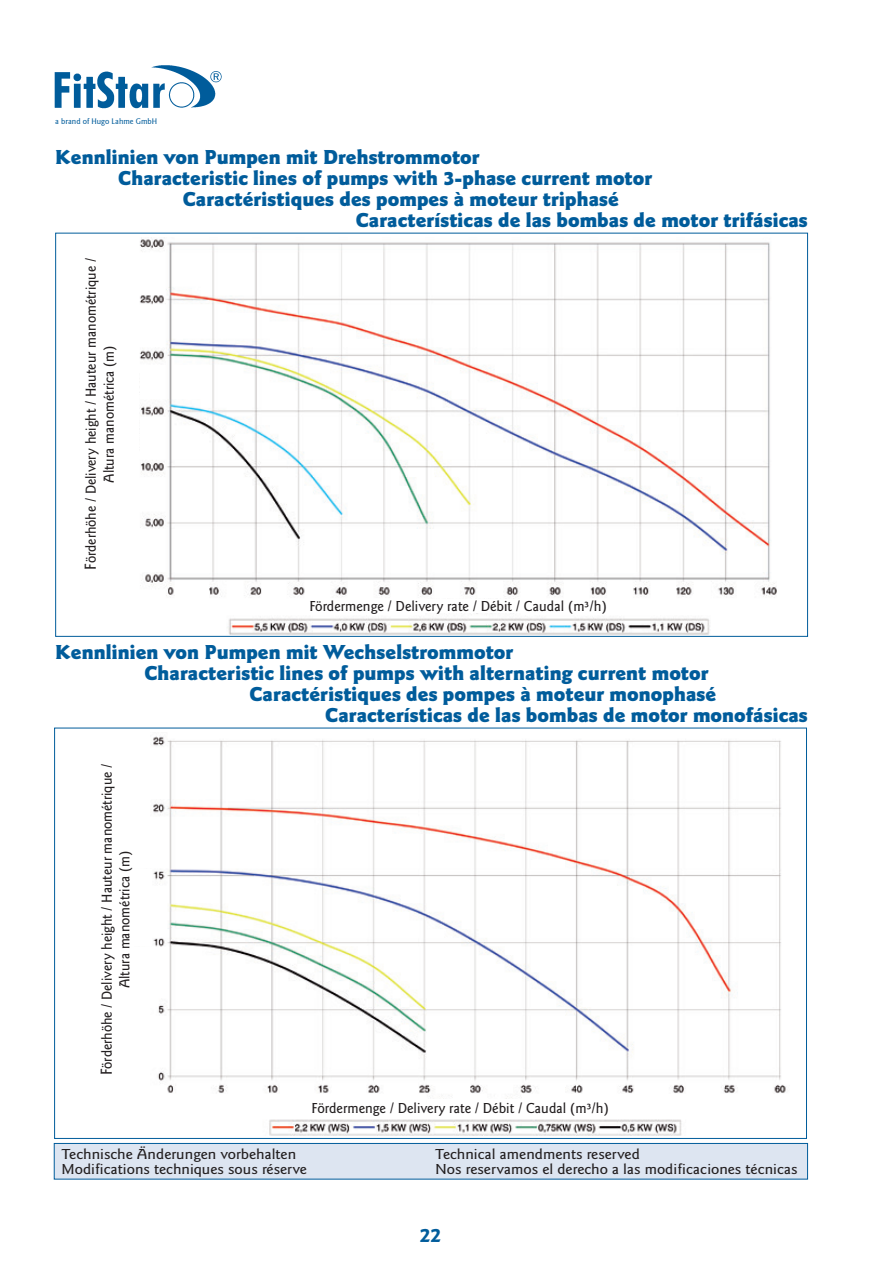
<style>
.page{position:relative;width:893px;height:1263px;background:#fff}
.page>*{position:absolute;margin:0;border:0;box-sizing:border-box;transform-origin:0 0}
.t1{font:900 21px "Goudy Sans";color:#005c9b}
.t2{font:700 21px "Goudy Sans";color:#005c9b}
.t3{font:500 15px "Goudy Sans";color:#231f20}
.t4{font:500 15px "Goudy Sans";color:#231f20;scale:1.1 1}
.t5{font:500 8.1px "Goudy Sans IT Cby BT";color:#005c9b}
.s1{font-size:16.5px}
</style>
<div class="page">
<img style="left:54px;top:65px;width:168px;height:44px">
<div style="left:54px;top:1143px;width:754px;height:36px;background:#dde5f1;border:1px solid #005c9b"></div>
<img style="left:140px;top:238px;width:637px;height:397px">
<div style="left:420px;top:599px;width:105px;height:14px;background:#fff"></div>
<img style="left:153px;top:736px;width:633px;height:400px">
<div style="left:427px;top:1099px;width:98px;height:13px;background:#fff"></div>
<p class="t5" style="left:55px;top:116px;width:103px">a brand of Hugo Lahme GmbH</p>
<p class="t1" style="left:55px;top:145px;width:426px">Kennlinien von Pumpen mit Drehstrommotor</p>
<p class="t1" style="left:118px;top:166px;width:536px">Characteristic lines of pumps with 3-phase current motor</p>
<p class="t1" style="left:183px;top:187px;width:438px">Caractéristiques des pompes à moteur triphasé</p>
<p class="t1" style="left:356px;top:208px;width:454px">Características de las bombas de motor trifásicas</p>
<p class="t3" style="left:83px;top:570px;width:313px;rotate:-90deg"><span class="s1">F</span>örderhöhe / Delivery height / Hauteur manométrique /</p>
<p class="t3" style="left:100px;top:483px;width:139px;rotate:-90deg">Altura manométrica (m)</p>
<p class="t3" style="left:309px;top:598px;width:299px">Fördermenge / Delivery rate / Débit / Caudal (m³/h)</p>
<p class="t1" style="left:55px;top:640px;width:460px">Kennlinien von Pumpen mit Wechselstrommotor</p>
<p class="t1" style="left:145px;top:661px;width:566px">Characteristic lines of pumps with alternating current motor</p>
<p class="t1" style="left:250px;top:682px;width:468px">Caractéristiques des pompes à moteur monophasé</p>
<p class="t1" style="left:325px;top:703px;width:484px">Características de las bombas de motor monofásicas</p>
<p class="t3" style="left:98px;top:1075px;width:313px;rotate:-90deg"><span class="s1">F</span>örderhöhe / Delivery height / Hauteur manométrique /</p>
<p class="t3" style="left:116px;top:988px;width:139px;rotate:-90deg">Altura manométrica (m)</p>
<p class="t3" style="left:311px;top:1099px;width:299px">Fördermenge / Delivery rate / Débit / Caudal (m³/h)</p>
<p class="t4" style="left:62px;top:1146px;width:215px">Technische Änderungen vorbehalten</p>
<p class="t4" style="left:435px;top:1146px;width:188px">Technical amendments reserved</p>
<p class="t4" style="left:62px;top:1161px;width:225px">Modifications techniques sous réserve</p>
<p class="t4" style="left:435px;top:1161px;width:331px">Nos reservamos el derecho a las modificaciones técnicas</p>
<p class="t2" style="left:420px;top:1223px;width:23px">22</p>
</div>
